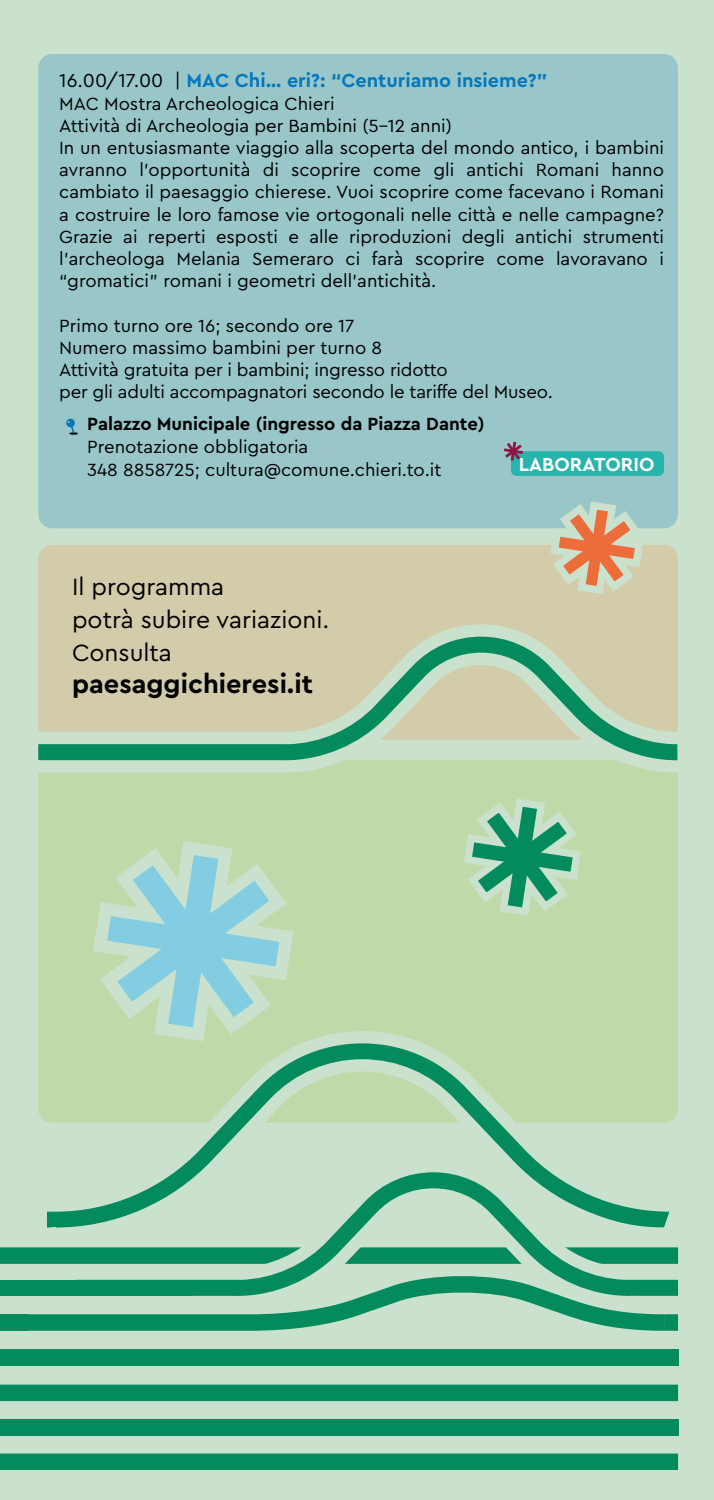
<style>
.page{position:relative;width:714px;height:1500px;background:#cae2cd}
.page>*{position:absolute;margin:0;border:0;box-sizing:border-box;transform-origin:0 0}
.t1{font:700 27.15px "Cera Pro";color:#000}
.t2{font:24.6px/32.5px "Cera Pro";color:#000}
.t3{font:700 19.8px "Cera Pro";color:#0578bd}
.t4{font:700 19.8px "Cera Pro";color:#fff}
.t5{font:18.45px/22.2px "Cera Pro";color:#000}
.t6{font:700 18.45px "Cera Pro";color:#000}
.s1{font-weight:400;color:#000}
</style>
<div class="page">
<div style="left:38px;top:54px;width:640px;height:474px;background:#99c7c9;border-radius:14px"></div>
<div style="left:38px;top:545px;width:640px;height:195px;background:#d3ccaa;border-radius:14px"></div>
<div style="left:38px;top:760px;width:640px;height:363px;background:#bfd9a8;border-radius:14px"></div>
<div style="left:511px;top:451px;width:153px;height:25px;background:#28b4ac;border-radius:6px"></div>
<svg style="left:504px;top:442px;width:19px;height:19px"></svg>
<svg style="left:66px;top:418px;width:12px;height:17px"></svg>
<svg style="left:93px;top:841px;width:201px;height:184px"></svg>
<svg style="left:464px;top:798px;width:117px;height:118px"></svg>
<svg style="left:546px;top:501px;width:101px;height:93px"></svg>
<div style="left:0;top:1385px;width:678px;height:16px;background:#048b5d"></div>
<div style="left:0;top:1349px;width:678px;height:17px;background:#048b5d"></div>
<div style="left:0;top:1314px;width:28px;height:17px;background:#048b5d"></div>
<div style="left:0;top:1247px;width:678px;height:17px;background:#048b5d"></div>
<div style="left:664px;top:1314px;width:14px;height:17px;background:#048b5d"></div>
<svg style="left:28px;top:1314px;width:636px;height:17px"></svg>
<svg style="left:56px;top:1246px;width:623px;height:69px"></svg>
<div style="left:0;top:1420px;width:678px;height:16px;background:#048b5d"></div>
<div style="left:0;top:1454px;width:678px;height:16px;background:#048b5d"></div>
<svg style="left:38px;top:1025px;width:640px;height:221px"></svg>
<div style="left:0;top:1280px;width:193px;height:16px;background:#048b5d"></div>
<svg style="left:38px;top:624px;width:640px;height:149px"></svg>
<p class="t3" style="left:59px;top:68px;width:490px"><span class="s1">16.00/17.00 |</span> MAC Chi… eri?: “Centuriamo insieme?”</p>
<p class="t5" style="left:59px;top:92px;width:606px">MAC Mostra Archeologica Chieri<br>Attività di Archeologia per Bambini (5-12 anni)<br>In un entusiasmante viaggio alla scoperta del mondo antico, i bambini avranno l’opportunità di scoprire come gli antichi Romani hanno cambiato il paesaggio chierese. Vuoi scoprire come facevano i Romani a costruire le loro famose vie ortogonali nelle città e nelle campagne?<br>Grazie ai reperti esposti e alle riproduzioni degli antichi strumenti l’archeologa Melania Semeraro ci farà scoprire come lavoravano i “gromatici” romani i geometri dell’antichità.</p>
<p class="t5" style="left:59px;top:314px;width:495px">Primo turno ore 16; secondo ore 17<br>Numero massimo bambini per turno 8<br>Attività gratuita per i bambini; ingresso ridotto<br>per gli adulti accompagnatori secondo le tariffe del Museo.</p>
<p class="t6" style="left:87px;top:412px;width:399px">Palazzo Municipale (ingresso da Piazza Dante)</p>
<p class="t5" style="left:87px;top:434px;width:356px;line-height:23.7px">Prenotazione obbligatoria<br>348 8858725; cultura@comune.chieri.to.it</p>
<p class="t4" style="left:519px;top:451px;width:137px">LABORATORIO</p>
<h2 class="t2" style="left:72px;top:570px;width:259px">Il programma<br>potrà subire variazioni.<br>Consulta</h2>
<h1 class="t1" style="left:72px;top:666px;width:243px">paesaggichieresi.it</h1>
</div>
